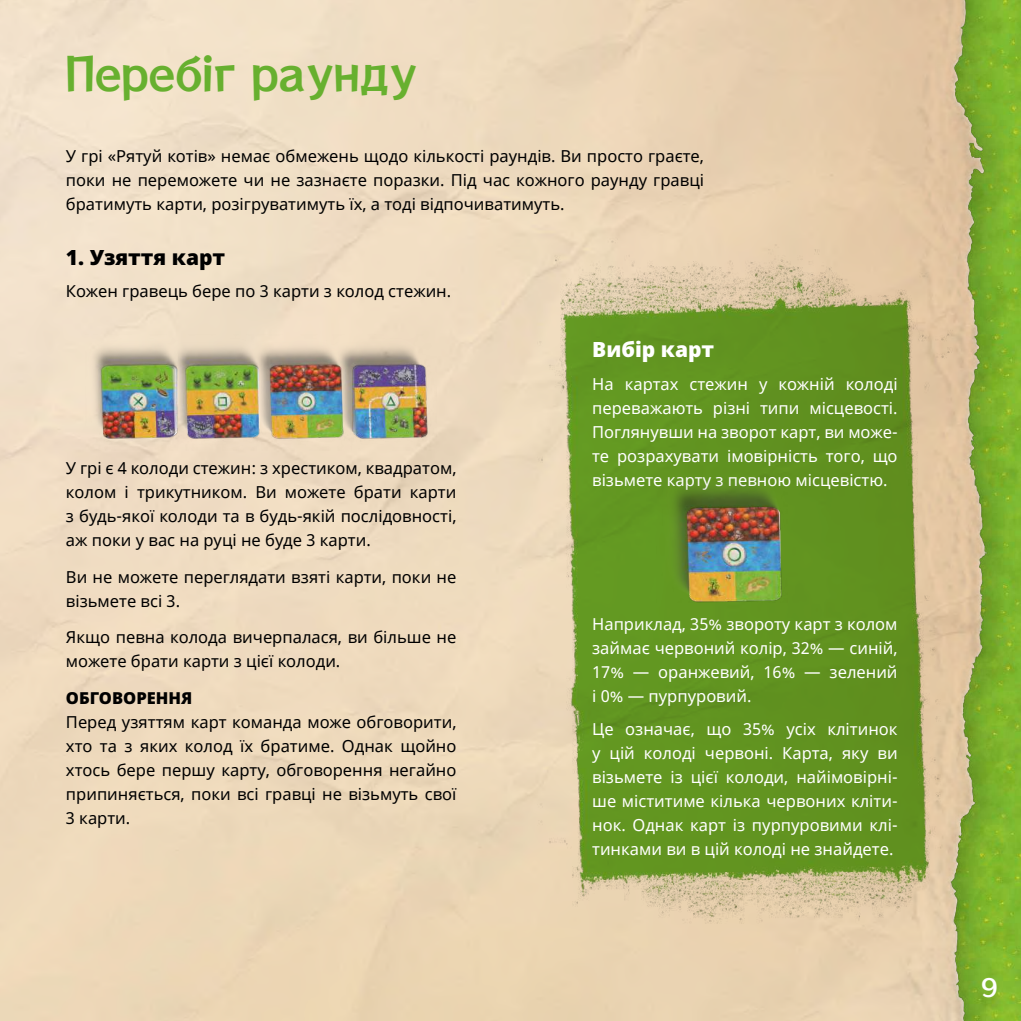
<style>
.page{position:relative;width:1021px;height:1021px;background:#fff}
.page>*{position:absolute;margin:0;border:0;box-sizing:border-box;transform-origin:0 0}
.t1{font:45px "Rockn Roll One UA Regular";color:#67b02f}
.t2{font:24px "Rockn Roll One UA Regular";color:#fff}
.t3{font:900 21px "Noto Sans";color:#000}
.t4{font:900 21px "Noto Sans";color:#fff}
.t5{font:16.5px/24px "Noto Sans";color:#000;text-align:justify}
.t6{font:16.5px/24px "Noto Sans";color:#fff;text-align:justify}
.t7{font:900 16.5px "Noto Sans";color:#000}
</style>
<div class="page">
<img style="left:0;top:0;width:1020px;height:1020px">
<img style="left:520px;top:226px;width:449px;height:702px">
<img style="left:656px;top:470px;width:131px;height:132px">
<img style="left:86px;top:335px;width:350px;height:115px">
<h1 class="t1" style="left:66px;top:45px;width:353px">Перебіг раунду</h1>
<p class="t5" style="left:66px;top:145px;width:639px">У грі «Рятуй котів» немає обмежень щодо кількості раундів. Ви просто граєте, поки не переможете чи не зазнаєте поразки. Під час кожного раунду гравці братимуть карти, розігруватимуть їх, а тоді відпочиватимуть.</p>
<p class="t3" style="left:66px;top:245px;width:161px">1. Узяття карт</p>
<p class="t5" style="left:66px;top:280px;width:387px">Кожен гравець бере по 3 карти з колод стежин.</p>
<p class="t5" style="left:66px;top:456px;width:392px">У грі є 4 колоди стежин: з хрестиком, квадратом, колом і трикутником. Ви можете брати карти з будь-якої колоди та в будь-якій послідовності, аж поки у вас на руці не буде 3 карти.</p>
<p class="t5" style="left:66px;top:565px;width:392px">Ви не можете переглядати взяті карти, поки не візьмете всі 3.</p>
<p class="t5" style="left:66px;top:626px;width:392px">Якщо певна колода вичерпалася, ви більше не можете брати карти з цієї колоди.</p>
<p class="t7" style="left:66px;top:688px;width:128px">ОБГОВОРЕННЯ</p>
<p class="t5" style="left:66px;top:710px;width:392px">Перед узяттям карт команда може обговорити, хто та з яких колод їх братиме. Однак щойно хтось бере першу карту, обговорення негайно припиняється, поки всі гравці не візьмуть свої 3 карти.</p>
<p class="t4" style="left:592px;top:338px;width:123px">Вибір карт</p>
<p class="t6" style="left:592px;top:372px;width:307px">На картах стежин у кожній колоді переважають різні типи місцевості.<br>Поглянувши на зворот карт, ви може&shy;те розрахувати імовірність того, що візьмете карту з певною місцевістю.</p>
<p class="t6" style="left:592px;top:612px;width:307px">Наприклад, 35% звороту карт з колом займає червоний колір, 32% — синій, 17% — оранжевий, 16% — зелений і 0% — пурпуровий.</p>
<p class="t6" style="left:592px;top:717px;width:307px">Це означає, що 35% усіх клітинок у цій колоді червоні. Карта, яку ви візьмете із цієї колоди, найімовірні&shy;ше міститиме кілька червоних кліти&shy;нок. Однак карт із пурпуровими клі&shy;тинками ви в цій колоді не знайдете.</p>
<h2 class="t2" style="left:981px;top:972px;width:18px">9</h2>
</div>
